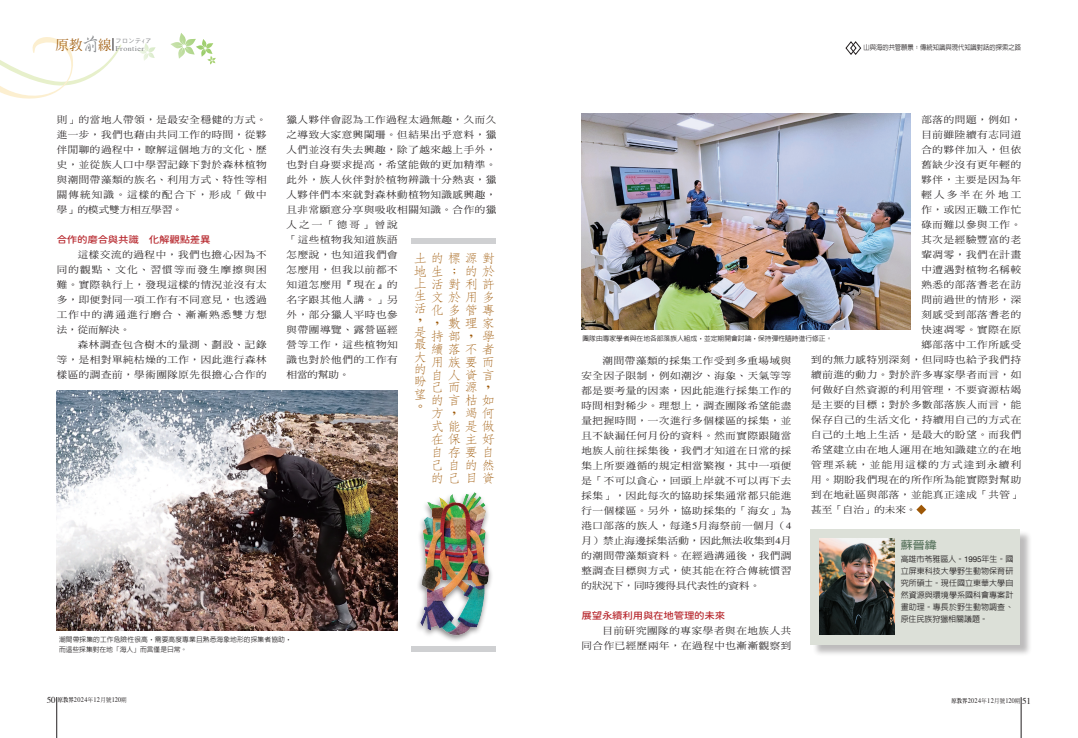
<style>
.page{position:relative;width:1078px;height:738px;background:#fff}
.page>*{position:absolute;margin:0;border:0;box-sizing:border-box;transform-origin:0 0}
.t1{font:300 12.6px/12.9px "AR Fang Song B5 HK";color:#9e5807;scale:1.11 1}
.t2{font:700 10.8px "AR Hei B5";color:#5a755f;scale:1.11 1}
.t3{font:9.4px/15px "DF Ming Std W5";letter-spacing:.055em;color:#231f20;text-align:justify;scale:1.11 1}
.t4{font:9.4px "Gen Sen Rounded TW M";letter-spacing:-.025em;color:#b7282e;scale:1.11 1}
.t5{font:9.4px "DF Ming Std W5";letter-spacing:.115em;color:#231f20;scale:1.11 1}
.t6{font:9.4px "DF Ming Std W5";letter-spacing:.215em;color:#231f20;scale:1.11 1}
.t7{font:500 8px/12px "AR Hei B5";letter-spacing:.005em;color:#231f20;text-align:justify}
.t8{font:7.2px "Times";letter-spacing:.05em;color:#808285;scale:1.11 1}
.t9{font:7px "Times";letter-spacing:.05em;color:#231f20;scale:.9 1}
.t10{font:500 7px "AR Hei B5";color:#231f20;scale:.9 1}
.t11{font:500 6.8px/10px "AR Hei B5";color:#231f20}
.t12{font:6px "Heisei Kaku Go Std W3";color:#808285}
.s1{font-family:"AR Xing Shu B5";font-weight:500;font-size:18.5px}
.s2{font-family:"Times"}
.s3{font-family:"Helvetica Neue";font-weight:400}
.s4{font-size:9px}
.s5{font-family:"AR Ming B5";font-weight:800;font-size:6px}
.s6{font-family:"DF Ming Std W5";font-size:6px}
</style>
<div class="page">
<svg style="left:170px;top:33px;width:46px;height:32px"></svg>
<svg style="left:139px;top:43px;width:16px;height:18px"></svg>
<hr style="left:57px;top:696px;width:1px;height:41px;background:#231f20">
<hr style="left:1020px;top:696px;width:1px;height:41px;background:#231f20">
<svg style="left:0;top:37px;width:122px;height:62px"></svg>
<svg style="left:916px;top:504px;width:10px;height:10px"></svg>
<svg style="left:845px;top:41px;width:16px;height:14px"></svg>
<div style="left:411px;top:237px;width:84px;height:6px;background:#cfd0d2"></div>
<div style="left:411px;top:645px;width:85px;height:6px;background:#cfd0d2"></div>
<div style="left:812px;top:530px;width:220px;height:126px;background:#231f20;opacity:.3"></div>
<div style="left:810px;top:528px;width:209px;height:115px;background:#dce0d8"></div>
<img style="left:819px;top:538px;width:75px;height:96px">
<img style="left:57px;top:390px;width:340px;height:240px">
<img style="left:581px;top:113px;width:328px;height:216px">
<div style="left:415px;top:490px;width:78px;height:152px;background:#231f20;opacity:.53"></div>
<img style="left:415px;top:490px;width:78px;height:148px">
<p class="t8" style="left:56px;top:42px;width:81px"><sup>原教</sup><span class="s1">前</span><sup>線</sup> Frontier</p>
<p class="t12" style="left:115px;top:36px;width:38px">フロンテ<sub>ｲ</sub>ア</p>
<p class="t3" style="left:57px;top:111px;width:190px">則」的當地人帶領，是最安全穩健的方式。進一步，我們也藉由共同工作的時間，從夥伴閒聊的過程中，瞭解這個地方的文化、歷史，並從族人口中學習記錄下對於森林植物與潮間帶藻類的族名、利用方式、特性等相關傳統知識。這樣的配合下，形成「做中學」的模式雙方相互學習。</p>
<p class="t4" style="left:57px;top:234px;width:140px">合作的磨合與共識　化解觀點差異</p>
<p class="t3" style="left:57px;top:246px;width:190px;text-indent:21px">這樣交流的過程中，我們也擔心因為不同的觀點、文化、習慣等而發生摩擦與困難。實際執行上，發現這樣的情況並沒有太多，即便對同一項工作有不同意見，也透過工作中的溝通進行磨合、漸漸熟悉雙方想法，從而解決。</p>
<p class="t3" style="left:57px;top:336px;width:190px;text-indent:21px">森林調查包含樹木的量測、劃設、記錄等，是相對單純枯燥的工作，因此進行森林樣區的調查前，學術團隊原先很擔心合作的</p>
<p class="t3" style="left:286px;top:111px;width:190px;text-align:left">獵人夥伴會認為工作過程太過無趣，久而久之導致大家意興闌珊。但結果出乎意料，獵人們並沒有失去興趣，除了越來越上手外，也對自身要求提高，希望能做的更加精準。此外，族人伙伴對於植物辨識十分熱衷，獵人夥伴們本來就對森林動植物知識感興趣，且非常願意分享與吸收相關知識。合作的獵人之一「德哥」曾說<br>「這些植物我知道族語<br>怎麼說，也知道我們會<br>怎麼用，但我以前都不<br>知道怎麼用『現在』的<br>名字跟其他人講。」另<br>外，部分獵人平時也參<br>與帶團導覽、露營區經<br>營等工作，這些植物知<br>識也對於他們的工作有<br>相當的幫助。</p>
<h1 class="t1" style="left:413px;top:252px;width:74px">土的標源對地生；<br>上活對利許</h1>
<h1 class="t1" style="left:413px;top:289px;width:13px;line-height:12.3px">生活，是最大的盼望。</h1>
<h1 class="t1" style="left:430px;top:290px;width:59px">文於用<br>化多管專，<br>持部，<br>續落不者用<br>自<br>己<br>的言枯如方，<br>式能是做在保主好自<br>己<br>的己</h1>
<h1 class="t1" style="left:464px;top:265px;width:29px">的於</h1>
<h1 class="t1" style="left:481px;top:290px;width:12px">多</h1>
<h1 class="t1" style="left:481px;top:329px;width:13px">學</h1>
<h1 class="t1" style="left:447px;top:316px;width:43px">數理家</h1>
<h1 class="t1" style="left:447px;top:355px;width:43px;text-align:justify">族要而人資言而源，</h1>
<h1 class="t1" style="left:464px;top:406px;width:28px">竭何</h1>
<h1 class="t1" style="left:447px;top:445px;width:41px">存要自自</h1>
<h1 class="t1" style="left:464px;top:458px;width:28px">的然目</h1>
<h1 class="t1" style="left:481px;top:471px;width:13px">資</h1>
<p class="t11" style="left:59px;top:633px;width:234px">潮間帶採集的工作危險性很高，需要高度專業且熟悉海象地形的採集者協助，而這些採集對在地「海人」而言僅是日常。</p>
<p class="t10" style="left:863px;top:44px;width:176px">山與海的共管願景：傳統知識與現代知識對話的探索之路</p>
<p class="t3" style="left:921px;top:111px;width:91px">部落的問題，例如，</p>
<p class="t3" style="left:921px;top:126px;width:91px">目前雖陸續有志同道</p>
<p class="t3" style="left:921px;top:141px;width:91px">合的夥伴加入，但依</p>
<p class="t3" style="left:921px;top:156px;width:91px">舊缺少沒有更年輕的</p>
<p class="t3" style="left:921px;top:171px;width:91px">夥伴，主要是因為年</p>
<p class="t6" style="left:921px;top:189px;width:91px">輕人多半在外地工</p>
<p class="t3" style="left:921px;top:201px;width:91px">作，或因正職工作忙</p>
<p class="t3" style="left:921px;top:216px;width:91px">碌而難以參與工作。</p>
<p class="t3" style="left:921px;top:231px;width:91px">其次是經驗豐富的老</p>
<p class="t3" style="left:921px;top:246px;width:91px">輩凋零，我們在計畫</p>
<p class="t3" style="left:921px;top:261px;width:91px">中遭遇對植物名稱較</p>
<p class="t3" style="left:921px;top:276px;width:91px">熟悉的部落耆老在訪</p>
<p class="t3" style="left:921px;top:291px;width:91px">問前過世的情形，深</p>
<p class="t3" style="left:921px;top:306px;width:91px">刻感受到部落耆老的</p>
<p class="t3" style="left:921px;top:321px;width:91px">快速凋零。實際在原</p>
<p class="t3" style="left:921px;top:336px;width:91px">鄉部落中工作所感受</p>
<p class="t3" style="left:811px;top:351px;width:190px">到的無力感特別深刻，但同時也給予我們持</p>
<p class="t3" style="left:811px;top:366px;width:190px">續前進的動力。對於許多專家學者而言，如</p>
<p class="t3" style="left:811px;top:381px;width:190px">何做好自然資源的利用管理，不要資源枯竭</p>
<p class="t3" style="left:811px;top:396px;width:190px">是主要的目標；對於多數部落族人而言，能</p>
<p class="t3" style="left:811px;top:411px;width:190px">保存自己的生活文化，持續用自己的方式在</p>
<p class="t3" style="left:811px;top:426px;width:190px">自己的土地上生活，是最大的盼望。而我們</p>
<p class="t3" style="left:811px;top:441px;width:190px">希望建立由在地人運用在地知識建立的在地</p>
<p class="t5" style="left:811px;top:459px;width:190px">管理系統，並能用這樣的方式達到永續利</p>
<p class="t3" style="left:811px;top:471px;width:190px">用。期盼我們現在的所作所為能實際對幫助</p>
<p class="t3" style="left:811px;top:486px;width:190px">到在地社區與部落，並能真正達成「共管」</p>
<p class="t3" style="left:811px;top:501px;width:96px">甚至「自治」的未來。</p>
<p class="t11" style="left:582px;top:332px;width:251px">團隊由專家學者與在地各部落族人組成，並定期開會討論，保持彈性隨時進行修正。</p>
<p class="t3" style="left:581px;top:352px;width:190px;text-indent:21px">潮間帶藻類的採集工作受到多重場域與安全因子限制，例如潮汐、海象、天氣等等都是要考量的因素，因此能進行採集工作的時間相對稀少。理想上，調查團隊希望能盡量把握時間，一次進行多個樣區的採集，並且不缺漏任何月份的資料。然而實際跟隨當地族人前往採集後，我們才知道在日常的採集上所要遵循的規定相當繁複，其中一項便是「不可以貪心，回頭上岸就不可以再下去採集」，因此每次的協助採集通常都只能進行一個樣區。另外，協助採集的「海女」為港口部落的族人，每逢<span class="s2">5</span>月海祭前一個月（<span class="s2">4</span>月）禁止海邊採集活動，因此無法收集到<span class="s2">4</span>月的潮間帶藻類資料。在經過溝通後，我們調整調查目標與方式，使其能在符合傳統慣習的狀況下，同時獲得具代表性的資料。</p>
<p class="t4" style="left:581px;top:610px;width:131px">展望永續利用與在地管理的未來</p>
<p class="t3" style="left:581px;top:622px;width:190px;text-align:right">目前研究團隊的專家學者與在地族人共<br>同合作已經歷兩年，在過程中也漸漸觀察到</p>
<p class="t2" style="left:900px;top:539px;width:34px">蘇晉緯</p>
<p class="t7" style="left:900px;top:552px;width:114px">高雄市苓雅區人。<span class="s3">1995</span>年生。國立屏東科技大學野生動物保育研究所碩士。現任國立東華大學自然資源與環境學系國科會專案計畫助理。專長於野生動物調查、原住民族狩獵相關議題。</p>
<p class="t9" style="left:47px;top:693px;width:90px"><span class="s4">50</span> <span class="s5">原教界</span>2024<span class="s6">年</span>12<span class="s6">月號</span>120<span class="s6">期</span></p>
<p class="t9" style="left:951px;top:693px;width:90px"><span class="s5">原教界</span>2024<span class="s6">年</span>12<span class="s6">月號</span>120<span class="s6">期</span> <span class="s4">51</span></p>
</div>
